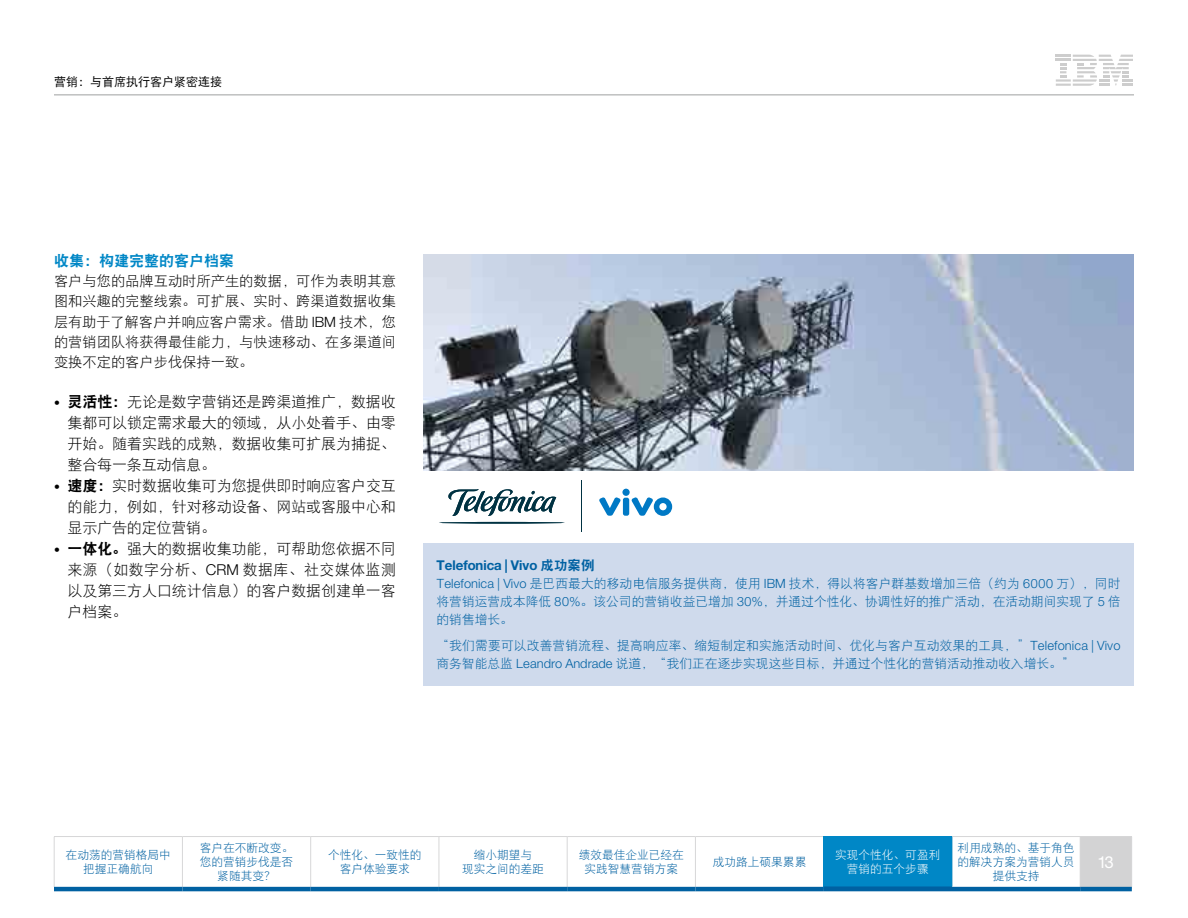
<style>
.page{position:relative;width:1188px;height:918px;background:#fff}
.page>*{position:absolute;margin:0;border:0;box-sizing:border-box;transform-origin:0 0}
.t1{font:16.5px "Helv Neue Romanfor IBM";color:#fff}
.t2{font:15px/21px "DF Hei W3";letter-spacing:-.005em;color:#000;text-align:justify}
.t3{font:15px "DF Hei W9";color:#0087c6}
.t4{font:14.25px/20.2px "DF Hei W3";color:#000;text-align:justify}
.t5{font:13.5px "Helv Neue Boldfor IBM";color:#0061a2}
.t6{font:12.75px/18px "DF Hei W3";color:#0061a2;text-align:justify}
.t7{font:12px "DF Hei W5";color:#000}
.t8{font:11.7px/14.2px "DF Hei W3";color:#0061a2;text-align:center}
.t9{font:11.7px/14.2px "DF Hei W3";color:#fff;text-align:center}
.s1{font-family:"Helv Neue Lightfor IBM"}
.s2{font-family:"Helv Neue Boldfor IBM";font-size:12px}
.s3{font-family:"DF Hei W9"}
</style>
<div class="page">
<hr style="left:54px;top:94px;width:1080px;height:1px;background:#9fa0a0">
<svg style="left:1056px;top:55px;width:77px;height:31px"></svg>
<svg style="left:183px;top:837px;width:512px;height:50px"></svg>
<div style="left:1080px;top:837px;width:52px;height:52px;background:#d3d3d4"></div>
<hr style="left:54px;top:836px;width:128px;height:1px;background:#d7d7d8">
<hr style="left:54px;top:837px;width:1px;height:50px;background:#d7d7d8">
<hr style="left:182px;top:836px;width:129px;height:1px;background:#d7d7d8">
<hr style="left:182px;top:837px;width:1px;height:50px;background:#d7d7d8">
<hr style="left:311px;top:836px;width:128px;height:1px;background:#d7d7d8">
<hr style="left:310px;top:837px;width:1px;height:50px;background:#d7d7d8">
<hr style="left:439px;top:836px;width:128px;height:1px;background:#d7d7d8">
<hr style="left:439px;top:837px;width:1px;height:50px;background:#d7d7d8">
<hr style="left:567px;top:836px;width:128px;height:1px;background:#d7d7d8">
<hr style="left:567px;top:837px;width:1px;height:50px;background:#d7d7d8">
<hr style="left:695px;top:836px;width:129px;height:1px;background:#d7d7d8">
<hr style="left:695px;top:837px;width:1px;height:50px;background:#d7d7d8">
<hr style="left:823px;top:837px;width:1px;height:50px;background:#d7d7d8">
<hr style="left:952px;top:836px;width:128px;height:1px;background:#d7d7d8">
<hr style="left:952px;top:837px;width:1px;height:50px;background:#d7d7d8">
<hr style="left:1080px;top:836px;width:52px;height:1px;background:#d7d7d8">
<hr style="left:1080px;top:837px;width:1px;height:50px;background:#d7d7d8">
<hr style="left:1131px;top:837px;width:1px;height:50px;background:#d7d7d8">
<hr style="left:54px;top:887px;width:128px;height:4px;background:#0061a2">
<hr style="left:182px;top:887px;width:129px;height:4px;background:#0061a2">
<hr style="left:311px;top:887px;width:128px;height:4px;background:#0061a2">
<hr style="left:439px;top:887px;width:128px;height:4px;background:#0061a2">
<hr style="left:567px;top:887px;width:128px;height:4px;background:#0061a2">
<hr style="left:695px;top:887px;width:129px;height:4px;background:#0061a2">
<hr style="left:952px;top:887px;width:128px;height:4px;background:#0061a2">
<hr style="left:1080px;top:887px;width:52px;height:4px;background:#0061a2">
<div style="left:824px;top:837px;width:128px;height:52px;background:#0087c6"></div>
<div style="left:824px;top:886px;width:128px;height:5px;background:#0061a2"></div>
<hr style="left:824px;top:836px;width:128px;height:1px;background:#0087c6">
<hr style="left:823px;top:837px;width:1px;height:49px;background:#0087c6">
<hr style="left:952px;top:837px;width:1px;height:49px;background:#0087c6">
<div style="left:423px;top:543px;width:711px;height:143px;background:#cfdaec"></div>
<hr style="left:582px;top:481px;width:1px;height:51px;background:#003242">
<hr style="left:439px;top:522px;width:126px;height:2px;background:#003242;border-radius:50%">
<svg style="left:448px;top:489px;width:108px;height:27px"></svg>
<svg style="left:599px;top:489px;width:73px;height:27px"></svg>
<img style="left:423px;top:255px;width:711px;height:215px">
<p class="t7" style="left:54px;top:76px;width:169px">营销：与首席执行客户紧密连接</p>
<p class="t3" style="left:54px;top:253px;width:181px">收集：构建完整的客户档案</p>
<p class="t4" style="left:54px;top:271px;width:343px">客户与您的品牌互动时所产生的数据，可作为表明其意图和兴趣的完整线索。可扩展、实时、跨渠道数据收集层有助于了解客户并响应客户需求。借助 <span class="s1">IBM</span> 技术，您的营销团队将获得最佳能力，与快速移动、在多渠道间变换不定的客户步伐保持一致。</p>
<p class="t2" style="left:68px;top:391px;width:330px;text-indent:-14px"><span class="s2">•</span> <span class="s3">灵活性：</span>无论是数字营销还是跨渠道推广，数据收集都可以锁定需求最大的领域，从小处着手、由零开始。随着实践的成熟，数据收集可扩展为捕捉、整合每一条互动信息。</p>
<p class="t2" style="left:68px;top:475px;width:330px;text-indent:-14px"><span class="s2">•</span> <span class="s3">速度：</span>实时数据收集可为您提供即时响应客户交互的能力，例如，针对移动设备、网站或客服中心和显示广告的定位营销。</p>
<p class="t2" style="left:67px;top:538px;width:330px;text-indent:-13px"><span class="s2">•</span> <span class="s3">一体化。</span>强大的数据收集功能，可帮助您依据不同来源（如数字分析、<span class="s1">CRM</span> 数据库、社交媒体监测以及第三方人口统计信息）的客户数据创建单一客户档案。</p>
<p class="t5" style="left:436px;top:557px;width:160px">Telefonica | Vivo <span class="s3">成功案例</span></p>
<p class="t6" style="left:436px;top:575px;width:685px"><span class="s1">Telefonica | Vivo</span> 是巴西最大的移动电信服务提供商，使用 <span class="s1">IBM</span> 技术，得以将客户群基数增加三倍（约为 <span class="s1">6000</span> 万），同时将营销运营成本降低 <span class="s1">80%</span>。该公司的营销收益已增加 <span class="s1">30%</span>，并通过个性化、协调性好的推广活动，在活动期间实现了 <span class="s1">5</span> 倍的销售增长。</p>
<p class="t6" style="left:436px;top:637px;width:686px">“我们需要可以改善营销流程、提高响应率、缩短制定和实施活动时间、优化与客户互动效果的工具，”<span class="s1">Telefonica | Vivo</span>商务智能总监 <span class="s1">Leandro Andrade</span> 说道，“我们正在逐步实现这些目标，并通过个性化的营销活动推动收入增长。”</p>
<p class="t8" style="left:66px;top:848px;width:107px">在动荡的营销格局中把握正确航向</p>
<p class="t8" style="left:200px;top:840px;width:95px">客户在不断改变。您的营销步伐是否紧随其变？</p>
<p class="t8" style="left:328px;top:848px;width:95px">个性化、一致性的客户体验要求</p>
<p class="t8" style="left:462px;top:848px;width:83px">缩小期望与<br>现实之间的差距</p>
<p class="t8" style="left:579px;top:848px;width:107px">绩效最佳企业已经在实践智慧营销方案</p>
<p class="t8" style="left:713px;top:855px;width:95px">成功路上硕果累累</p>
<p class="t9" style="left:835px;top:847px;width:107px">实现个性化、可盈利营销的五个步骤</p>
<p class="t8" style="left:958px;top:840px;width:118px">利用成熟的、基于角色的解决方案为营销人员提供支持</p>
<p class="t1" style="left:1098px;top:852px;width:17px">13</p>
</div>
